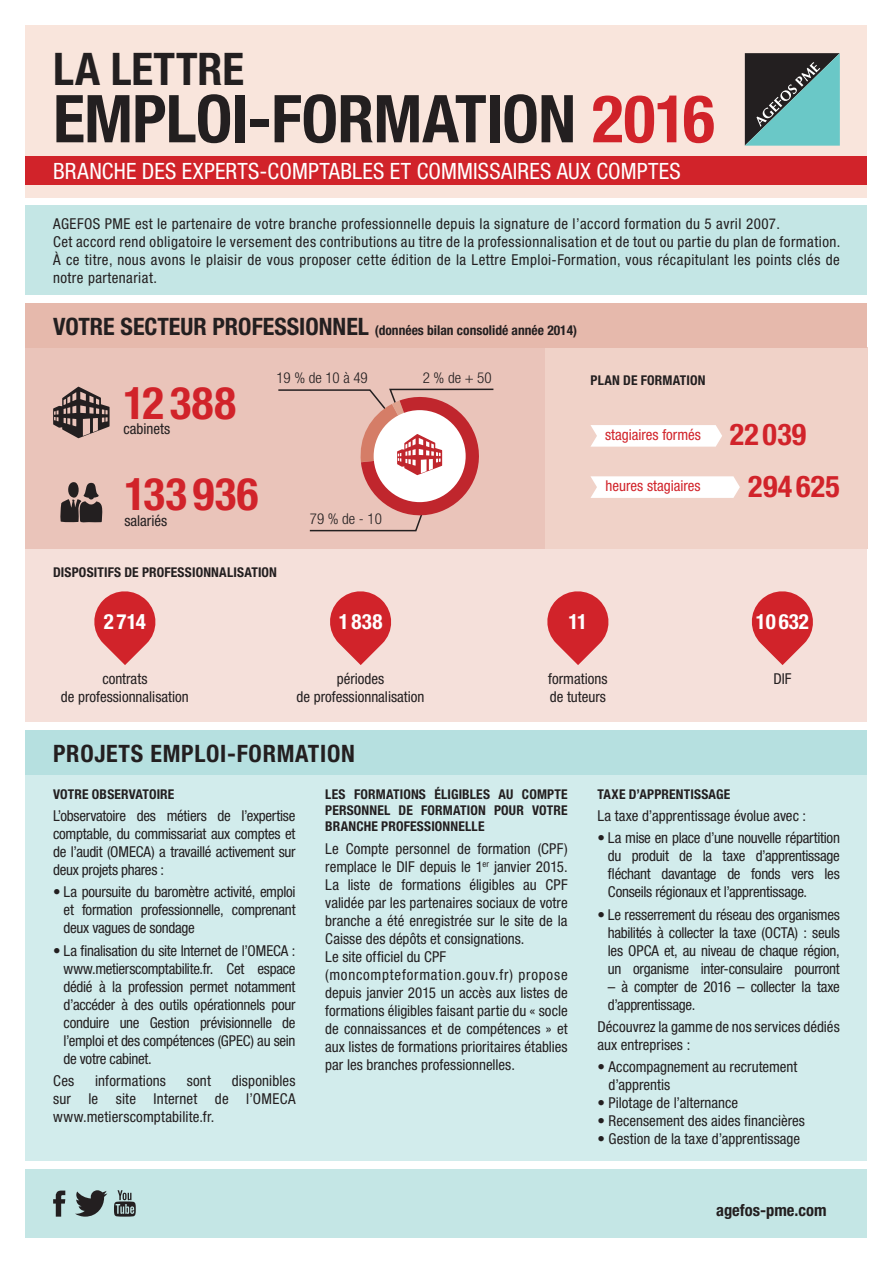
<style>
.page{position:relative;width:893px;height:1263px;background:#fff}
.page>*{position:absolute;margin:0;border:0;box-sizing:border-box;transform-origin:0 0}
.t1{font:700 condensed 66px "Helvetica Neue LT Std";letter-spacing:-.01em;color:#231f20}
.t2{font:700 condensed 45px/91.1px "Helvetica Neue LT Std";letter-spacing:.01em;color:#d1232a}
.t3{font:700 condensed 45px "Helvetica Neue LT Std";letter-spacing:.005em;color:#231f20}
.t4{font:700 condensed 30px/52.2px "Helvetica Neue LT Std";letter-spacing:.01em;color:#d1232a}
.t5{font:700 condensed 24px "Helvetica Neue LT Std";letter-spacing:.03em;color:#231f20}
.t6{font:condensed 22.5px "Helvetica Neue LT Std";letter-spacing:.01em;color:#fff}
.t7{font:700 condensed 21px "Helvetica Neue LT Std";color:#fff}
.t8{font:700 condensed 16.5px "Helvetica Neue LT Std";color:#231f20}
.t9{font:condensed 15px/18px "Helvetica Neue LT Std";color:#231f20;text-align:justify}
.t10{font:condensed 15px/18px "Helvetica Neue LT Std";letter-spacing:.03em;color:#231f20}
.t11{font:condensed 15px/18px "Helvetica Neue LT Std";letter-spacing:-.02em;color:#231f20}
.t12{font:condensed 15px "Helvetica Neue LT Std";color:#d1232a}
.t13{font:300 condensed 15px "Helvetica Neue LT Std";color:#231f20}
.t14{font:700 condensed 13.5px/16.2px "Helvetica Neue LT Std";letter-spacing:.01em;color:#231f20;text-align:justify}
.s1{color:#d1232a}
.s2{font-size:24px}
.s3{font-weight:300;font-stretch:normal}
</style>
<div class="page">
<div style="left:26px;top:26px;width:841px;height:172px;background:#f9e5dc"></div>
<div style="left:26px;top:206px;width:841px;height:89px;background:#c4e6e5"></div>
<div style="left:26px;top:347px;width:519px;height:202px;background:#eac4ba"></div>
<div style="left:545px;top:347px;width:322px;height:202px;background:#f0d2c8"></div>
<div style="left:26px;top:303px;width:841px;height:44px;background:#e6b9ac"></div>
<div style="left:26px;top:156px;width:841px;height:29px;background:#d1232a"></div>
<div style="left:26px;top:1169px;width:841px;height:68px;background:#c4e6e5"></div>
<svg style="left:590px;top:425px;width:132px;height:22px"></svg>
<svg style="left:590px;top:476px;width:150px;height:22px"></svg>
<svg style="left:745px;top:53px;width:95px;height:93px;background:#507d7d"></svg>
<svg style="left:53px;top:387px;width:57px;height:51px;background:#89736f"></svg>
<svg style="left:60px;top:479px;width:43px;height:44px;background:#786561"></svg>
<svg style="left:114px;top:1190px;width:22px;height:26px"></svg>
<svg style="left:53px;top:1190px;width:12px;height:26px"></svg>
<svg style="left:75px;top:1190px;width:32px;height:26px"></svg>
<div style="left:26px;top:774px;width:841px;height:387px;background:#d2ecec"></div>
<div style="left:26px;top:730px;width:841px;height:44px;background:#b6e0e0"></div>
<div style="left:26px;top:549px;width:841px;height:172px;background:#f5e0da"></div>
<svg style="left:277px;top:388px;width:218px;height:144px"></svg>
<svg style="left:91px;top:588px;width:67px;height:77px;background:#df6d6f"></svg>
<svg style="left:749px;top:588px;width:67px;height:77px;background:#df6d6f"></svg>
<svg style="left:327px;top:588px;width:67px;height:77px;background:#df6d6f"></svg>
<svg style="left:544px;top:588px;width:67px;height:77px;background:#df6d6f"></svg>
<h2 class="t3" style="left:53px;top:42px;width:192px">LA LETTRE</h2>
<h1 class="t1" style="left:53px;top:79px;width:663px">EMPLOI-FORMATION <span class="s1">2016</span></h1>
<h3 class="t6" style="left:53px;top:158px;width:629px">BRANCHE DES EXPERTS-COMPTABLES ET COMMISSAIRES AUX COMPTES</h3>
<p class="t10" style="left:53px;top:214px;width:789px">AGEFOS PME est le partenaire de votre branche professionnelle depuis la signature de l’accord formation du 5 avril 2007.<br>Cet accord rend obligatoire le versement des contributions au titre de la professionnalisation et de tout ou partie du plan de formation.<br>À ce titre, nous avons le plaisir de vous proposer cette édition de la Lettre Emploi-Formation, vous récapitulant les points clés de notre partenariat.</p>
<p class="t14" style="left:53px;top:322px;width:526px"><span class="s2">VOTRE SECTEUR PROFESSIONNEL</span> (données bilan consolidé année 2014)</p>
<h2 class="t2" style="left:124px;top:357px;width:136px">12 388<br>133 936</h2>
<p class="t9" style="left:124px;top:420px;width:48px">cabinets</p>
<p class="t9" style="left:124px;top:511px;width:44px">salariés</p>
<p class="t13" style="left:276px;top:369px;width:93px">19 % de 10 à 49</p>
<p class="t13" style="left:423px;top:369px;width:70px">2 % de + 50</p>
<p class="t13" style="left:310px;top:510px;width:74px">79 % de - 10</p>
<p class="t14" style="left:590px;top:372px;width:117px">PLAN DE FORMATION</p>
<p class="t12" style="left:605px;top:426px;width:97px">stagiaires formés</p>
<p class="t12" style="left:606px;top:477px;width:97px">heures stagiaires</p>
<p class="t14" style="left:53px;top:564px;width:225px">DISPOSITIFS DE PROFESSIONNALISATION</p>
<h3 class="t4" style="left:748px;top:408px;width:93px;text-indent:-19px">22 039<br>294 625</h3>
<h3 class="t7" style="left:104px;top:609px;width:43px">2 714</h3>
<h3 class="t7" style="left:339px;top:609px;width:45px">1838</h3>
<h3 class="t7" style="left:568px;top:609px;width:20px">11</h3>
<h3 class="t7" style="left:756px;top:609px;width:55px">10 632</h3>
<p class="t9" style="left:61px;top:670px;width:129px;text-align:center">contrats<br>de professionnalisation</p>
<p class="t9" style="left:297px;top:670px;width:129px;text-align:center">périodes<br>de professionnalisation</p>
<p class="t9" style="left:548px;top:670px;width:61px">formations</p>
<p class="t9" style="left:773px;top:670px;width:20px">DIF</p>
<p class="t9" style="left:550px;top:688px;width:58px">de tuteurs</p>
<h3 class="t5" style="left:53px;top:738px;width:303px">PROJETS EMPLOI-FORMATION</h3>
<p class="t14" style="left:53px;top:786px;width:123px">VOTRE OBSERVATOIRE</p>
<p class="t9" style="left:53px;top:807px;width:244px">L’observatoire des métiers de l’expertise comptable, du commissariat aux comptes et de l’audit (OMECA) a travaillé activement sur deux projets phares :</p>
<p class="t9" style="left:64px;top:883px;width:233px;text-indent:-10px">• La poursuite du baromètre activité, emploi et formation professionnelle, comprenant deux vagues de sondage</p>
<p class="t9" style="left:64px;top:941px;width:233px;text-indent:-10px">• La finalisation du site Internet de l’OMECA : www.metierscomptabilite.fr. Cet espace dédié à la profession permet notamment d’accéder à des outils opérationnels pour conduire une Gestion prévisionnelle de l’emploi et des compétences (GPEC) au sein de votre cabinet.</p>
<p class="t9" style="left:53px;top:1071px;width:23px">Ces</p>
<p class="t9" style="left:95px;top:1071px;width:73px">informations</p>
<p class="t9" style="left:187px;top:1071px;width:26px">sont</p>
<p class="t14" style="left:325px;top:786px;width:244px">LES FORMATIONS ÉLIGIBLES AU COMPTE PERSONNEL DE FORMATION POUR VOTRE BRANCHE PROFESSIONNELLE</p>
<p class="t9" style="left:325px;top:839px;width:244px;text-align:left">Le Compte personnel de formation (CPF) remplace le DIF depuis le 1<sup>er</sup> janvier 2015.<br>La liste de formations éligibles au CPF validée par les partenaires sociaux de votre branche a été enregistrée sur le site de la Caisse des dépôts et consignations.<br>Le site officiel du CPF (moncompteformation.gouv.fr) propose depuis janvier 2015 un accès aux listes de formations éligibles faisant partie du « socle de connaissances et de compétences » et aux listes de formations prioritaires établies par les branches professionnelles.</p>
<p class="t9" style="left:53px;top:1071px;width:244px;text-indent:179px">disponibles sur le site Internet de l’OMECA www.metierscomptabilite.fr.</p>
<p class="t14" style="left:597px;top:786px;width:134px">TAXE D’APPRENTISSAGE</p>
<p class="t9" style="left:597px;top:807px;width:210px">La taxe d’apprentissage évolue avec :</p>
<p class="t9" style="left:608px;top:829px;width:234px;text-indent:-10px"><span class="s3">•</span> La mise en place d’une nouvelle répartition du produit de la taxe d’apprentissage fléchant davantage de fonds vers les Conseils régionaux et l’apprentissage.</p>
<p class="t9" style="left:608px;top:905px;width:233px;text-indent:-10px"><span class="s3">•</span> Le resserrement du réseau des organismes habilités à collecter la taxe (OCTA) : seuls les OPCA et, au niveau de chaque région, un organisme inter-consulaire pourront</p>
<p class="t11" style="left:608px;top:977px;width:233px">– à compter de 2016 – collecter la taxe d’apprentissage.</p>
<p class="t9" style="left:597px;top:1017px;width:244px">Découvrez la gamme de nos services dédiés aux entreprises :</p>
<p class="t9" style="left:609px;top:1058px;width:190px;text-indent:-11px"><span class="s3">•</span> Accompagnement au recrutement d’apprentis</p>
<p class="t9" style="left:597px;top:1094px;width:142px"><span class="s3">•</span> Pilotage de l’alternance</p>
<p class="t9" style="left:597px;top:1112px;width:209px"><span class="s3">•</span> Recensement des aides financières</p>
<p class="t9" style="left:597px;top:1130px;width:204px"><span class="s3">•</span> Gestion de la taxe d’apprentissage</p>
<p class="t8" style="left:716px;top:1200px;width:112px">agefos-pme.com</p>
</div>
